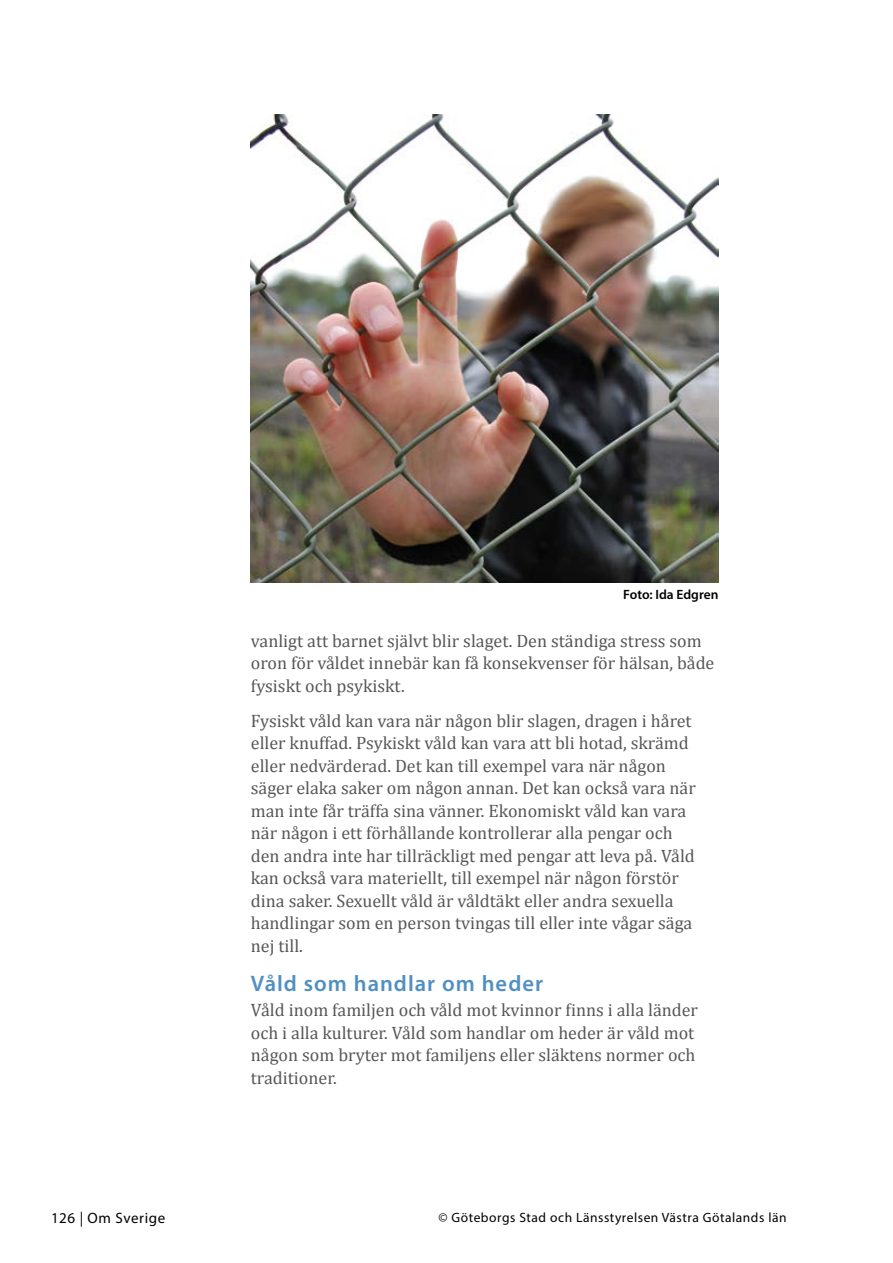
<style>
.page{position:relative;width:893px;height:1263px;background:#fff}
.page>*{position:absolute;margin:0;border:0;box-sizing:border-box;transform-origin:0 0}
.t1{font:600 22.5px "Myriad Pro";letter-spacing:.045em;color:#518fc3}
.t2{font:18px/22.5px "Cambria";color:#575756}
.t3{font:15px "Myriad Pro";letter-spacing:.04em;color:#000}
.t4{font:13.5px "Myriad Pro";letter-spacing:.04em;color:#000}
.t5{font:600 13.5px "Myriad Pro";color:#000}
</style>
<div class="page">
<img style="left:251px;top:115px;width:468px;height:467px">
<p class="t5" style="left:623px;top:586px;width:97px">Foto: Ida Edgren</p>
<p class="t2" style="left:251px;top:629px;width:465px">vanligt att barnet självt blir slaget. Den ständiga stress som oron för våldet innebär kan få konsekvenser för hälsan, både fysiskt och psykiskt.</p>
<p class="t2" style="left:251px;top:709px;width:446px">Fysiskt våld kan vara när någon blir slagen, dragen i håret eller knuffad. Psykiskt våld kan vara att bli hotad, skrämd eller nedvärderad. Det kan till exempel vara när någon säger elaka saker om någon annan. Det kan också vara när man inte får träffa sina vänner. Ekonomiskt våld kan vara när någon i ett förhållande kontrollerar alla pengar och den andra inte har tillräckligt med pengar att leva på. Våld kan också vara materiellt, till exempel när någon förstör dina saker. Sexuellt våld är våldtäkt eller andra sexuella handlingar som en person tvingas till eller inte vågar säga nej till.</p>
<p class="t1" style="left:251px;top:969px;width:294px">Våld som handlar om heder</p>
<p class="t2" style="left:251px;top:998px;width:449px">Våld inom familjen och våld mot kvinnor finns i alla länder och i alla kulturer. Våld som handlar om heder är våld mot någon som bryter mot familjens eller släktens normer och traditioner.</p>
<p class="t3" style="left:51px;top:1209px;width:116px">126 | Om Sverige</p>
<p class="t4" style="left:438px;top:1209px;width:350px">© Göteborgs Stad och Länsstyrelsen Västra Götalands län</p>
</div>
